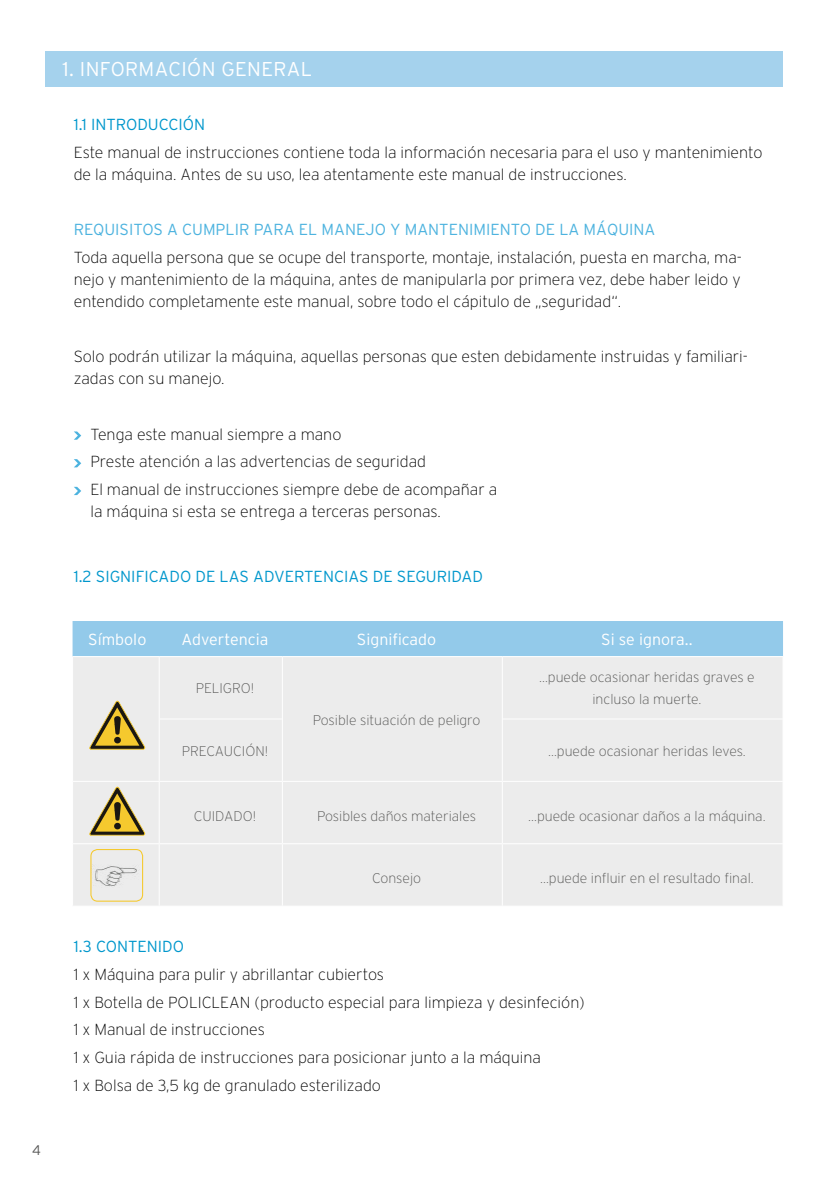
<style>
.page{position:relative;width:840px;height:1191px;background:#fff}
.page>*{position:absolute;margin:0;border:0;box-sizing:border-box;transform-origin:0 0}
.t1{font:300 20px "Interstate";letter-spacing:.02em;color:#fff}
.t2{font:200 16px/27.6px "Interstate";color:#000}
.t3{font:300 16px "Interstate";color:#0097cc}
.t4{font:300 16px "Interstate";color:#4db3df}
.t5{font:300 16px "Interstate";color:#fff}
.t6{font:200 14px/22px "Interstate";color:#565655;text-align:center}
.t7{font:300 14px "Interstate";color:#565655}
</style>
<div class="page">
<div style="left:45px;top:51px;width:737px;height:36px;background:#a5d2ed"></div>
<svg style="left:74px;top:431px;width:7px;height:9px"></svg>
<svg style="left:74px;top:459px;width:7px;height:8px"></svg>
<svg style="left:74px;top:487px;width:7px;height:8px"></svg>
<div style="left:72px;top:621px;width:710px;height:35px;background:#93caea"></div>
<div style="left:73px;top:657px;width:709px;height:248px;background:#ececec"></div>
<hr style="left:159px;top:657px;width:1px;height:62px;background:#fff">
<hr style="left:282px;top:657px;width:1px;height:62px;background:#fff">
<hr style="left:501px;top:657px;width:1px;height:62px;background:#fff">
<hr style="left:160px;top:718px;width:122px;height:1px;background:#fff">
<hr style="left:159px;top:719px;width:1px;height:62px;background:#fff">
<hr style="left:282px;top:719px;width:1px;height:62px;background:#fff">
<hr style="left:502px;top:718px;width:280px;height:1px;background:#fff">
<hr style="left:501px;top:719px;width:1px;height:62px;background:#fff">
<hr style="left:73px;top:781px;width:86px;height:1px;background:#fff">
<hr style="left:159px;top:781px;width:123px;height:1px;background:#fff">
<hr style="left:282px;top:781px;width:220px;height:1px;background:#fff">
<hr style="left:502px;top:781px;width:280px;height:1px;background:#fff">
<hr style="left:73px;top:843px;width:86px;height:1px;background:#fff">
<hr style="left:159px;top:843px;width:123px;height:1px;background:#fff">
<hr style="left:282px;top:843px;width:220px;height:1px;background:#fff">
<hr style="left:502px;top:843px;width:280px;height:1px;background:#fff">
<hr style="left:159px;top:782px;width:1px;height:61px;background:#fff">
<hr style="left:282px;top:782px;width:1px;height:61px;background:#fff">
<hr style="left:501px;top:782px;width:1px;height:61px;background:#fff">
<hr style="left:159px;top:844px;width:1px;height:61px;background:#fff">
<hr style="left:282px;top:844px;width:1px;height:61px;background:#fff">
<hr style="left:501px;top:844px;width:1px;height:61px;background:#fff">
<svg style="left:89px;top:786px;width:56px;height:49px;background:#beb080"></svg>
<svg style="left:89px;top:701px;width:56px;height:48px;background:#bdaf7e"></svg>
<div style="left:90px;top:849px;width:53px;height:52px;border:1px solid #f5c92e;border-radius:7px"></div>
<img style="left:86px;top:850px;width:56px;height:50px">
<p class="t7" style="left:32px;top:1142px;width:10px">4</p>
<p class="t1" style="left:62px;top:56px;width:251px">1. INFORMACIÓN GENERAL</p>
<p class="t3" style="left:74px;top:115px;width:133px">1.1 INTRODUCCIÓN</p>
<p class="t2" style="left:74px;top:141px;width:690px;line-height:22px">Este manual de instrucciones contiene toda la información necesaria para el uso y mantenimiento de la máquina. Antes de su uso, lea atentamente este manual de instrucciones.</p>
<p class="t4" style="left:74px;top:220px;width:583px">REQUISITOS A CUMPLIR PARA EL MANEJO Y MANTENIMIENTO DE LA MÁQUINA</p>
<p class="t2" style="left:74px;top:246px;width:669px;line-height:22px;text-align:justify">Toda aquella persona que se ocupe del transporte, montaje, instalación, puesta en marcha, ma&shy;nejo y mantenimiento de la máquina, antes de manipularla por primera vez, debe haber leido y entendido completamente este manual, sobre todo el cápitulo de „seguridad“.</p>
<p class="t2" style="left:74px;top:345px;width:675px;line-height:22px">Solo podrán utilizar la máquina, aquellas personas que esten debidamente instruidas y familiari&shy;zadas con su manejo.</p>
<p class="t2" style="left:90px;top:420px;width:408px">Tenga este manual siempre a mano<br>Preste atención a las advertencias de seguridad<br>El manual de instrucciones siempre debe de acompañar a</p>
<p class="t2" style="left:90px;top:497px;width:352px">la máquina si esta se entrega a terceras personas.</p>
<p class="t3" style="left:74px;top:567px;width:410px">1.2 SIGNIFICADO DE LAS ADVERTENCIAS DE SEGURIDAD</p>
<p class="t5" style="left:88px;top:629px;width:60px">Símbolo</p>
<p class="t5" style="left:181px;top:629px;width:88px">Advertencia</p>
<p class="t5" style="left:356px;top:629px;width:81px">Significado</p>
<p class="t5" style="left:601px;top:629px;width:93px">Si se ignora..</p>
<p class="t6" style="left:196px;top:677px;width:60px">PELIGRO!</p>
<p class="t6" style="left:312px;top:708px;width:169px">Posible situación de peligro</p>
<p class="t6" style="left:538px;top:666px;width:217px">…puede ocasionar heridas graves e incluso la muerte.</p>
<p class="t6" style="left:182px;top:739px;width:88px">PRECAUCIÓN!</p>
<p class="t6" style="left:547px;top:739px;width:199px">…puede ocasionar heridas leves.</p>
<p class="t6" style="left:194px;top:804px;width:64px">CUIDADO!</p>
<p class="t6" style="left:317px;top:804px;width:160px">Posibles daños materiales</p>
<p class="t6" style="left:528px;top:804px;width:239px">…puede ocasionar daños a la máquina.</p>
<p class="t6" style="left:372px;top:867px;width:51px">Consejo</p>
<p class="t6" style="left:539px;top:867px;width:215px">…puede influir en el resultado final.</p>
<p class="t3" style="left:74px;top:937px;width:112px">1.3 CONTENIDO</p>
<p class="t2" style="left:74px;top:960px;width:512px">1 x Máquina para pulir y abrillantar cubiertos<br>1 x Botella de POLICLEAN (producto especial para limpieza y desinfeción)<br>1 x Manual de instrucciones<br>1 x Guia rápida de instrucciones para posicionar junto a la máquina<br>1 x Bolsa de 3,5 kg de granulado esterilizado</p>
</div>
